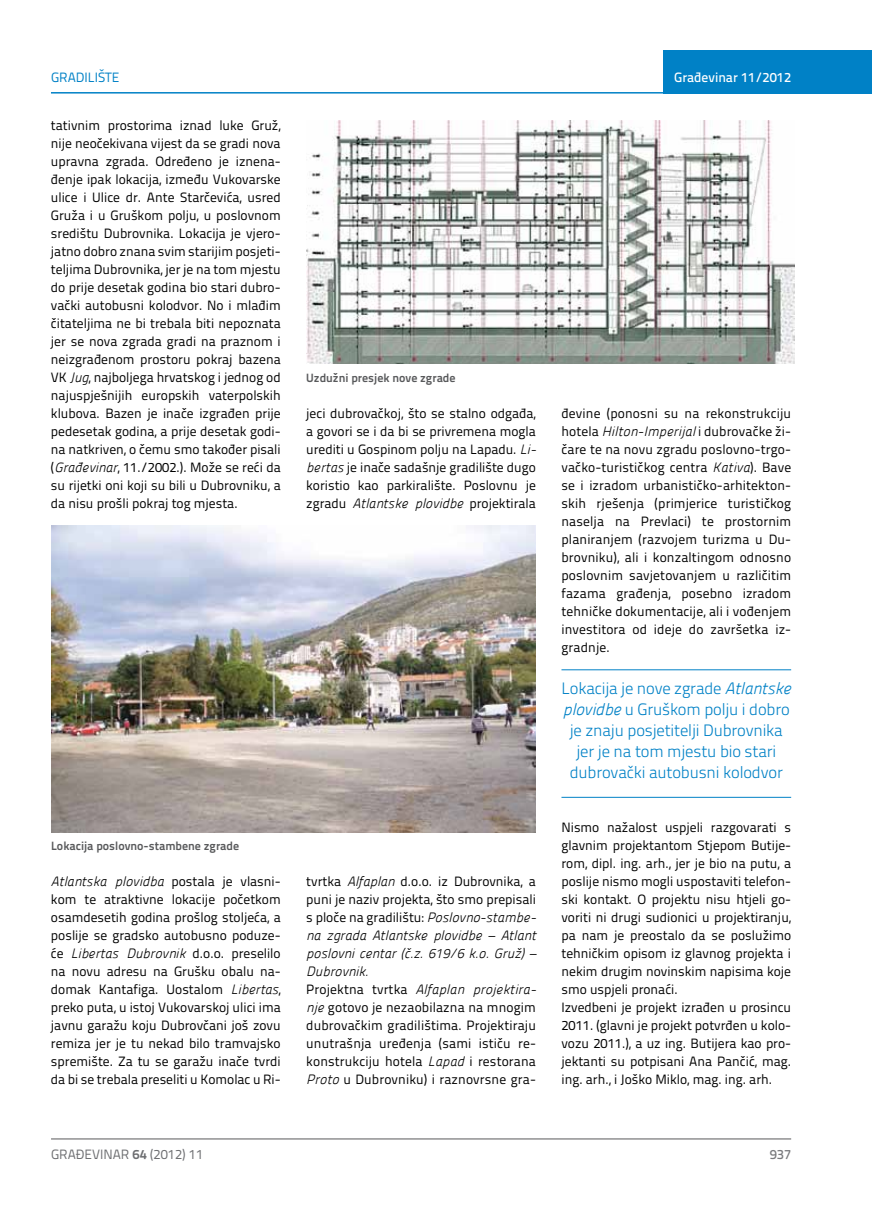
<style>
.page{position:relative;width:872px;height:1212px;background:#fff}
.page>*{position:absolute;margin:0;border:0;box-sizing:border-box;transform-origin:0 0}
.t1{font:300 16.5px/21px "Titillium Text 22 L";letter-spacing:-.01em;color:#0081c6;text-align:center}
.t2{font:13.5px/18px "Titillium Text 22 L";color:#000;text-align:justify}
.t3{font:italic 13.5px/18px "Panefresco 250 wt";color:#000}
.t4{font:13.5px "Titillium Text 22 L";color:#6d6e71}
.t5{font:500 13.5px "Titillium Text 22 L";color:#fff}
.t6{font:13.5px "Titillium Text 22 L";color:#0081c6}
.t7{font:500 13.5px "Titillium Text 22 L";color:#797a7d}
.t8{font:700 12px "Titillium Text 22 L";color:#58595b}
.s1{font-family:"Panefresco 250 wt";font-style:italic}
.s2{font-family:"Panefresco 250 wt";font-weight:400;font-style:italic}
.s3{font-family:"Panefresco 800 wt";font-weight:400;font-style:italic}
.s4{font-family:"Titillium Text 22 L";font-style:normal}
.s5{font-weight:700}
</style>
<div class="page">
<hr style="left:51px;top:1139px;width:740px;height:1px;background:#58595b">
<div style="left:663px;top:50px;width:209px;height:44px;background:#0081c6"></div>
<hr style="left:51px;top:92px;width:821px;height:2px;background:#0081c6">
<hr style="left:561px;top:669px;width:230px;height:1px;background:#0081c6">
<hr style="left:561px;top:797px;width:230px;height:1px;background:#0081c6">
<img style="left:51px;top:526px;width:485px;height:306px">
<img style="left:306px;top:120px;width:488px;height:244px">
<p class="t6" style="left:51px;top:68px;width:70px">GRADILIŠTE</p>
<p class="t5" style="left:674px;top:67px;width:118px">Građevinar 11/2012</p>
<p class="t2" style="left:51px;top:115px;width:231px">tativnim prostorima iznad luke Gruž, nije neočekivana vijest da se gradi nova upravna zgrada. Određeno je iznena&shy;đenje ipak lokacija, između Vukovarske ulice i Ulice dr. Ante Starčevića, usred Gruža i u Gruškom polju, u poslovnom središtu Dubrovnika. Lokacija je vjero&shy;jatno dobro znana svim starijim posjeti&shy;teljima Dubrovnika, jer je na tom mjestu do prije desetak godina bio stari dubro&shy;vački autobusni kolodvor. No i mlađim čitateljima ne bi trebala biti nepoznata jer se nova zgrada gradi na praznom i neizgrađenom prostoru pokraj bazena VK <span class="s1">Jug</span>, najboljega hrvatskog i jednog od najuspješnijih europskih vaterpolskih klubova. Bazen je inače izgrađen prije pedesetak godina, a prije desetak godi&shy;na natkriven, o čemu smo također pisali (<span class="s1">Građevinar</span>, 11./2002.). Može se reći da su rijetki oni koji su bili u Dubrovniku, a da nisu prošli pokraj tog mjesta.</p>
<p class="t8" style="left:306px;top:368px;width:151px">Uzdužni presjek nove zgrade</p>
<p class="t2" style="left:561px;top:403px;width:231px">đevine (ponosni su na rekonstrukciju hotela <span class="s1">Hilton-Imperijal</span> i dubrovačke ži&shy;čare te na novu zgradu poslovno-trgo&shy;vačko-turističkog centra <span class="s1">Kativa</span>). Bave se i izradom urbanističko-arhitekton&shy;skih rješenja (primjerice turističkog naselja na Prevlaci) te prostornim planiranjem (razvojem turizma u Du&shy;brovniku), ali i konzaltingom odnosno poslovnim savjetovanjem u različitim fazama građenja, posebno izradom tehničke dokumentacije, ali i vođenjem investitora od ideje do završetka iz&shy;gradnje.</p>
<p class="t1" style="left:561px;top:677px;width:231px">Lokacija je nove zgrade <span class="s2">Atlantske plovidbe</span> u Gruškom polju i dobro je znaju posjetitelji Dubrovnika jer je na tom mjestu bio stari dubrovački autobusni kolodvor</p>
<p class="t2" style="left:306px;top:403px;width:231px">jeci dubrovačkoj, što se stalno odgađa, a govori se i da bi se privremena mogla urediti u Gospinom polju na Lapadu. <span class="s1">Li&shy;bertas</span> je inače sadašnje gradilište dugo koristio kao parkiralište. Poslovnu je zgradu <span class="s1">Atlantske plovidbe</span> projektirala</p>
<p class="t8" style="left:51px;top:837px;width:289px">Lokacija poslovno-stambene zgrade <span class="s3">Atlantske plovidbe</span></p>
<p class="t3" style="left:51px;top:872px;width:231px">Atlantska plovidba <span class="s4">postala je vlasni-</span></p>
<p class="t2" style="left:51px;top:890px;width:231px">kom te atraktivne lokacije početkom osamdesetih godina prošlog stoljeća, a poslije se gradsko autobusno poduze&shy;će <span class="s1">Libertas Dubrovnik</span> d.o.o. preselilo na novu adresu na Grušku obalu na&shy;domak Kantafiga. Uostalom <span class="s1">Libertas</span>, preko puta, u istoj Vukovarskoj ulici ima javnu garažu koju Dubrovčani još zovu remiza jer je tu nekad bilo tramvajsko spremište. Za tu se garažu inače tvrdi da bi se trebala preseliti u Komolac u Ri-</p>
<p class="t2" style="left:306px;top:872px;width:231px">tvrtka <span class="s1">Alfaplan</span> d.o.o. iz Dubrovnika, a puni je naziv projekta, što smo prepisali s ploče na gradilištu: <span class="s1">Poslovno-stambe-</span></p>
<p class="t3" style="left:306px;top:926px;width:231px">na zgrada Atlantske plovidbe – Atlant poslovni centar (č.z. 619/6 k.o. Gruž) –<br>Dubrovnik.<br><span class="s4">Projektna tvrtka</span> Alfaplan projektira-</p>
<p class="t2" style="left:306px;top:998px;width:231px"><span class="s1">nje</span> gotovo je nezaobilazna na mnogim dubrovačkim gradilištima. Projektiraju unutrašnja uređenja (sami ističu re&shy;konstrukciju hotela <span class="s1">Lapad</span> i restorana <span class="s1">Proto</span> u Dubrovniku) i raznovrsne gra-</p>
<p class="t2" style="left:561px;top:818px;width:231px;text-align:left">Nismo nažalost uspjeli razgovarati s glavnim projektantom Stjepom Butije&shy;rom, dipl. ing. arh., jer je bio na putu, a poslije nismo mogli uspostaviti telefon&shy;ski kontakt. O projektu nisu htjeli go&shy;voriti ni drugi sudionici u projektiranju, pa nam je preostalo da se poslužimo tehničkim opisom iz glavnog projekta i nekim drugim novinskim napisima koje smo uspjeli pronaći.<br>Izvedbeni je projekt izrađen u prosincu 2011. (glavni je projekt potvrđen u kolo&shy;vozu 2011.), a uz ing. Butijera kao pro&shy;jektanti su potpisani Ana Pančić, mag. ing. arh., i Joško Miklo, mag. ing. arh.</p>
<p class="t4" style="left:51px;top:1144px;width:154px">GRAĐEVINAR <span class="s5">64</span> (2012) 11</p>
<p class="t7" style="left:769px;top:1144px;width:23px">937</p>
</div>
